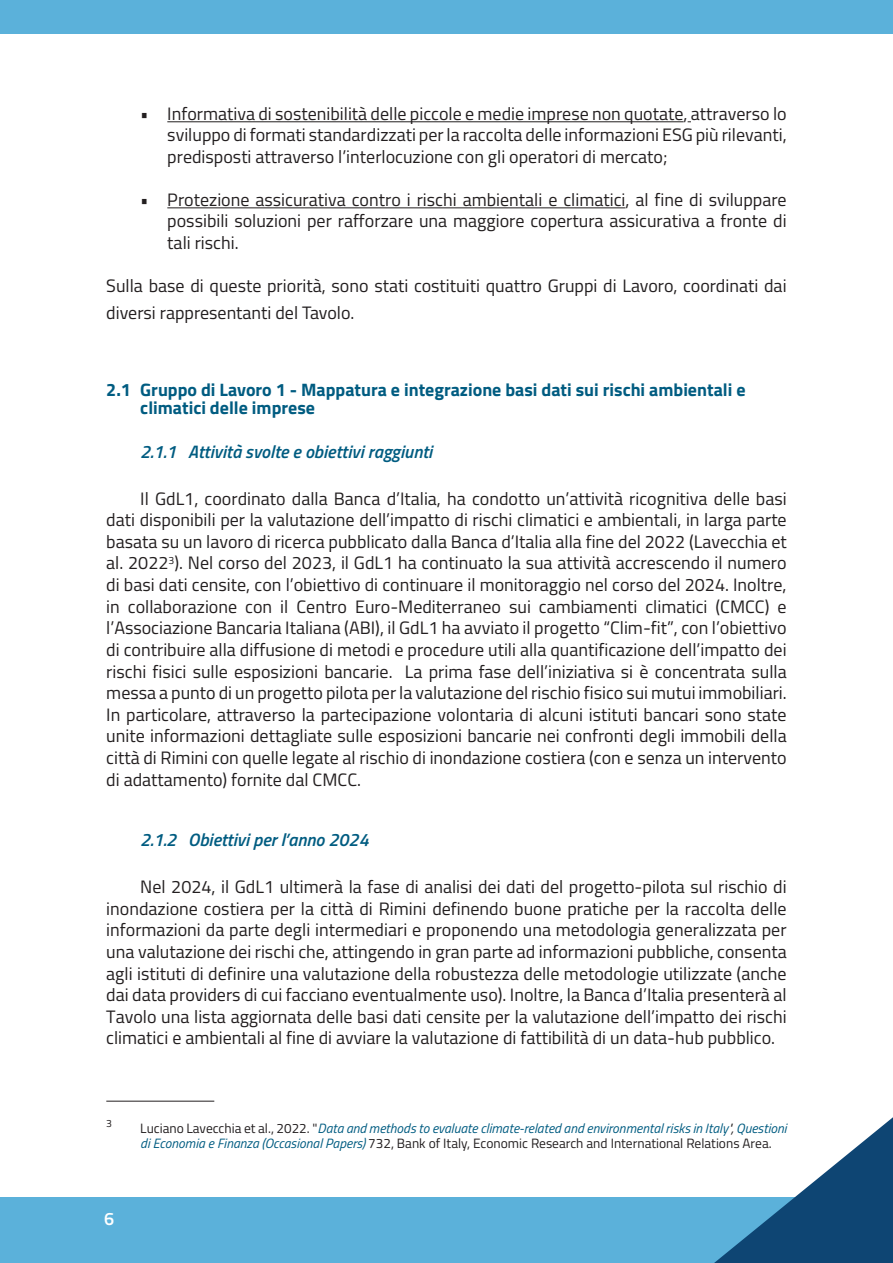
<style>
.page{position:relative;width:893px;height:1263px;background:#fff}
.page>*{position:absolute;margin:0;border:0;box-sizing:border-box;transform-origin:0 0}
.PARAGRAFO__Testo{font:18px/21.6px "Titillium";color:#231f20;text-align:justify}
.SOTTOTITOLO__Testo{font:700 18px/18px "Titillium";color:#005c81}
.SOTTOTITOLO__Testo-2{font:italic 600 18px "Titillium";color:#005c81}
.t1{font:600 18px "Titillium";color:#fff}
.NOTA__Testo{font:italic 13.5px/15px "Titillium";color:#005c81}
.NOTA__Testo-2{font:10.5px "Titillium";color:#231f20}
.s1{font-style:normal;color:#231f20}
.s2{color:#231f20}
</style>
<div class="page">
<div style="left:0;top:1197px;width:893px;height:66px;background:#5bb1da"></div>
<svg style="left:714px;top:1117px;width:179px;height:146px"></svg>
<div style="left:0;top:0;width:893px;height:34px;background:#5bb1da"></div>
<hr style="left:167px;top:122px;width:517px;height:1px;background:#231f20">
<hr style="left:167px;top:208px;width:458px;height:1px;background:#231f20">
<hr style="left:106px;top:1101px;width:108px;height:1px;background:#231f20">
<p class="PARAGRAFO__Testo" style="left:167px;top:102px;width:621px;text-indent:-27px">• Informativa di sostenibilità delle piccole e medie imprese non quotate, attraverso lo sviluppo di formati standardizzati per la raccolta delle informazioni ESG più rilevanti, predisposti attraverso l’interlocuzione con gli operatori di mercato;</p>
<p class="PARAGRAFO__Testo" style="left:167px;top:188px;width:621px;text-indent:-27px">• Protezione assicurativa contro i rischi ambientali e climatici, al fine di sviluppare possibili soluzioni per rafforzare una maggiore copertura assicurativa a fronte di tali rischi.</p>
<p class="PARAGRAFO__Testo" style="left:106px;top:271px;width:682px;line-height:27px">Sulla base di queste priorità, sono stati costituiti quattro Gruppi di Lavoro, coordinati dai diversi rappresentanti del Tavolo.</p>
<p class="SOTTOTITOLO__Testo" style="left:140px;top:380px;width:607px;text-indent:-34px">2.1 Gruppo di Lavoro 1 - Mappatura e integrazione basi dati sui rischi ambientali e climatici delle imprese</p>
<p class="SOTTOTITOLO__Testo-2" style="left:140px;top:437px;width:294px">2.1.1 Attività svolte e obiettivi raggiunti</p>
<p class="PARAGRAFO__Testo" style="left:106px;top:487px;width:682px;text-indent:34px">Il GdL1, coordinato dalla Banca d’Italia, ha condotto un’attività ricognitiva delle basi dati disponibili per la valutazione dell’impatto di rischi climatici e ambientali, in larga parte basata su un lavoro di ricerca pubblicato dalla Banca d’Italia alla fine del 2022 (Lavecchia et al. 2022<sup>3</sup>). Nel corso del 2023, il GdL1 ha continuato la sua attività accrescendo il numero di basi dati censite, con l’obiettivo di continuare il monitoraggio nel corso del 2024. Inoltre, in collaborazione con il Centro Euro-Mediterraneo sui cambiamenti climatici (CMCC) e l’Associazione Bancaria Italiana (ABI), il GdL1 ha avviato il progetto “Clim-fit”, con l’obiettivo di contribuire alla diffusione di metodi e procedure utili alla quantificazione dell’impatto dei rischi fisici sulle esposizioni bancarie. La prima fase dell’iniziativa si è concentrata sulla messa a punto di un progetto pilota per la valutazione del rischio fisico sui mutui immobiliari.<br>In particolare, attraverso la partecipazione volontaria di alcuni istituti bancari sono state unite informazioni dettagliate sulle esposizioni bancarie nei confronti degli immobili della città di Rimini con quelle legate al rischio di inondazione costiera (con e senza un intervento di adattamento) fornite dal CMCC.</p>
<p class="SOTTOTITOLO__Testo-2" style="left:140px;top:826px;width:230px">2.1.2 Obiettivi per l’anno 2024</p>
<p class="PARAGRAFO__Testo" style="left:106px;top:875px;width:682px;text-indent:34px">Nel 2024, il GdL1 ultimerà la fase di analisi dei dati del progetto-pilota sul rischio di inondazione costiera per la città di Rimini definendo buone pratiche per la raccolta delle informazioni da parte degli intermediari e proponendo una metodologia generalizzata per una valutazione dei rischi che, attingendo in gran parte ad informazioni pubbliche, consenta agli istituti di definire una valutazione della robustezza delle metodologie utilizzate (anche dai data providers di cui facciano eventualmente uso). Inoltre, la Banca d’Italia presenterà al Tavolo una lista aggiornata delle basi dati censite per la valutazione dell’impatto dei rischi climatici e ambientali al fine di avviare la valutazione di fattibilità di un data-hub pubblico.</p>
<p class="NOTA__Testo-2" style="left:106px;top:1116px;width:7px">3</p>
<p class="NOTA__Testo" style="left:140px;top:1120px;width:648px"><span class="s1">Luciano Lavecchia et al., 2022. "</span>Data and methods to evaluate climate-related and environmental risks in Italy<span class="s2">",</span> Questioni di Economia e Finanza (Occasional Papers) <span class="s1">732, Bank of Italy, Economic Research and International Relations Area.</span></p>
<p class="t1" style="left:104px;top:1205px;width:12px">6</p>
</div>
